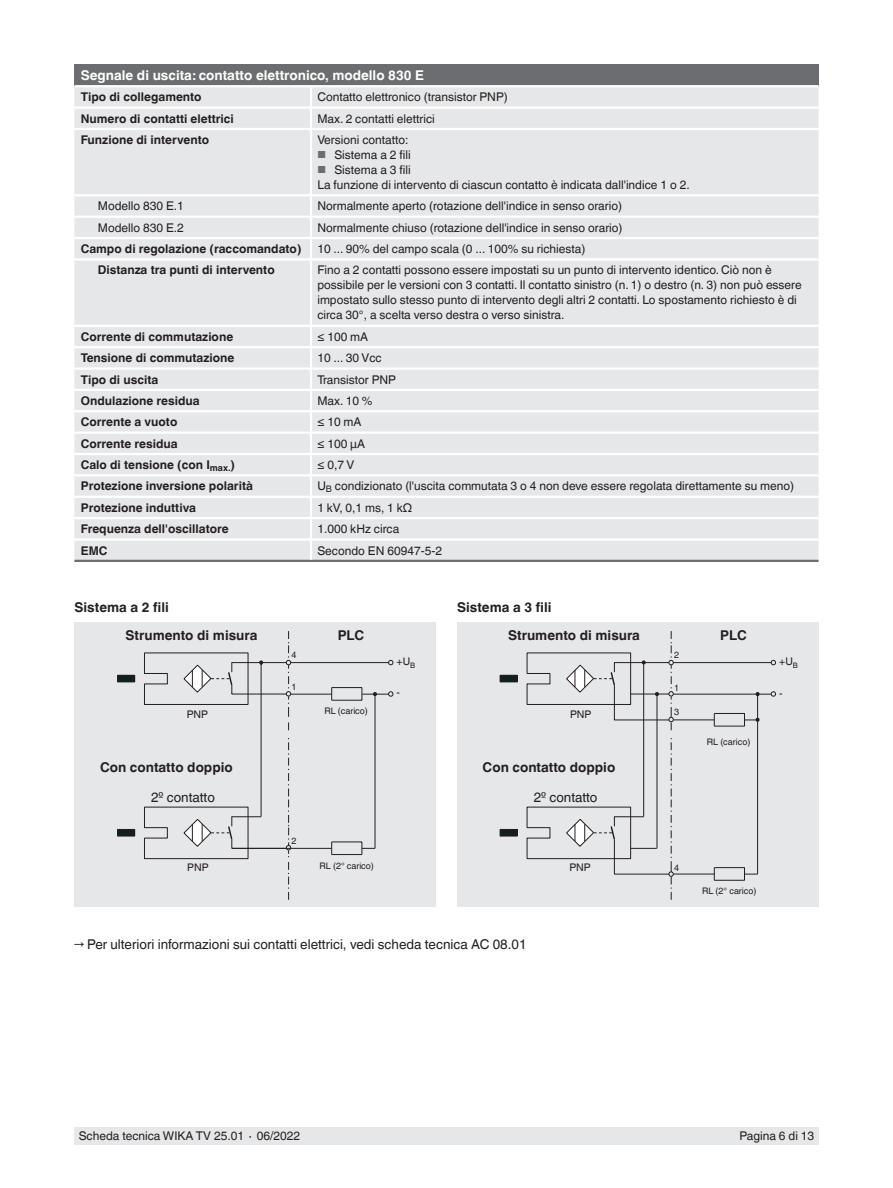
<style>
.page{position:relative;width:893px;height:1188px;background:#fff}
.page>*{position:absolute;margin:0;border:0;box-sizing:border-box;transform-origin:0 0}
.t1{font:700 13.5px "Helvetica World";color:#231f20}
.t2{font:13.5px "Helvetica World";color:#231f20}
.t3{font:700 13.5px "Helvetica World";color:#fff}
.t4{font:12px/15px "Helvetica World";color:#231f20}
.t5{font:700 12px "Helvetica World";color:#231f20}
.t6{font:10.5px "Helvetica World";color:#231f20}
.t7{font:9px "Helvetica World";color:#231f20}
.s1{font-size:10.2px;color:#6c6d70}
</style>
<div class="page">
<div style="left:74px;top:1128px;width:745px;height:17px;background:#e6e7e9"></div>
<div style="left:74px;top:64px;width:745px;height:22px;background:#6c6d70"></div>
<div style="left:74px;top:87px;width:745px;height:473px;background:#e6e7e9"></div>
<hr style="left:310px;top:196px;width:2px;height:20px;background:#fff">
<hr style="left:74px;top:106px;width:237px;height:3px;background:#fff">
<hr style="left:311px;top:106px;width:508px;height:3px;background:#fff">
<hr style="left:74px;top:560px;width:237px;height:2px;background:#6c6d70">
<hr style="left:311px;top:560px;width:508px;height:2px;background:#6c6d70">
<hr style="left:74px;top:128px;width:237px;height:2px;background:#fff">
<hr style="left:74px;top:194px;width:237px;height:2px;background:#fff">
<hr style="left:311px;top:128px;width:508px;height:2px;background:#fff">
<hr style="left:310px;top:130px;width:2px;height:64px;background:#fff">
<hr style="left:311px;top:194px;width:508px;height:2px;background:#fff">
<hr style="left:74px;top:85px;width:237px;height:2px;background:#fff">
<hr style="left:311px;top:85px;width:508px;height:2px;background:#fff">
<hr style="left:74px;top:538px;width:237px;height:3px;background:#fff">
<hr style="left:311px;top:538px;width:508px;height:3px;background:#fff">
<hr style="left:74px;top:367px;width:237px;height:3px;background:#fff">
<hr style="left:311px;top:367px;width:508px;height:3px;background:#fff">
<hr style="left:74px;top:389px;width:237px;height:2px;background:#fff">
<hr style="left:311px;top:389px;width:508px;height:2px;background:#fff">
<hr style="left:74px;top:410px;width:237px;height:2px;background:#fff">
<hr style="left:311px;top:410px;width:508px;height:2px;background:#fff">
<hr style="left:74px;top:432px;width:237px;height:2px;background:#fff">
<hr style="left:311px;top:432px;width:508px;height:2px;background:#fff">
<hr style="left:74px;top:453px;width:237px;height:2px;background:#fff">
<hr style="left:311px;top:453px;width:508px;height:2px;background:#fff">
<hr style="left:74px;top:474px;width:237px;height:3px;background:#fff">
<hr style="left:311px;top:474px;width:508px;height:3px;background:#fff">
<hr style="left:74px;top:496px;width:237px;height:2px;background:#fff">
<hr style="left:311px;top:496px;width:508px;height:2px;background:#fff">
<hr style="left:74px;top:517px;width:237px;height:2px;background:#fff">
<hr style="left:311px;top:517px;width:508px;height:2px;background:#fff">
<hr style="left:74px;top:216px;width:237px;height:2px;background:#fff">
<hr style="left:74px;top:237px;width:237px;height:2px;background:#fff">
<hr style="left:74px;top:258px;width:237px;height:3px;background:#fff">
<hr style="left:74px;top:325px;width:237px;height:2px;background:#fff">
<hr style="left:74px;top:346px;width:237px;height:2px;background:#fff">
<svg style="left:310px;top:87px;width:2px;height:41px"></svg>
<svg style="left:310px;top:218px;width:2px;height:40px"></svg>
<hr style="left:310px;top:261px;width:2px;height:64px;background:#fff">
<svg style="left:310px;top:327px;width:2px;height:83px"></svg>
<hr style="left:310px;top:412px;width:2px;height:20px;background:#fff">
<svg style="left:310px;top:434px;width:2px;height:126px"></svg>
<hr style="left:311px;top:216px;width:508px;height:2px;background:#fff">
<hr style="left:311px;top:237px;width:508px;height:2px;background:#fff">
<hr style="left:311px;top:258px;width:508px;height:3px;background:#fff">
<hr style="left:311px;top:325px;width:508px;height:2px;background:#fff">
<hr style="left:311px;top:346px;width:508px;height:2px;background:#fff">
<div style="left:75px;top:622px;width:361px;height:284px;background:#e6e7e9"></div>
<div style="left:457px;top:622px;width:362px;height:284px;background:#e6e7e9"></div>
<div style="left:117px;top:675px;width:18px;height:7px;background:#131e1f"></div>
<div style="left:117px;top:675px;width:18px;height:7px;border:1px solid #231f20"></div>
<div style="left:117px;top:829px;width:18px;height:7px;background:#131e1f"></div>
<div style="left:117px;top:829px;width:18px;height:7px;border:1px solid #231f20"></div>
<svg style="left:144px;top:631px;width:249px;height:269px"></svg>
<div style="left:500px;top:675px;width:17px;height:7px;background:#131e1f"></div>
<div style="left:500px;top:675px;width:17px;height:7px;border:1px solid #231f20"></div>
<div style="left:500px;top:829px;width:17px;height:7px;background:#131e1f"></div>
<div style="left:500px;top:829px;width:17px;height:7px;border:1px solid #231f20"></div>
<svg style="left:526px;top:631px;width:250px;height:269px"></svg>
<p class="t3" style="left:81px;top:67px;width:345px">Segnale di uscita: contatto elettronico, modello 830 E</p>
<p class="t5" style="left:81px;top:90px;width:122px">Tipo di collegamento</p>
<p class="t4" style="left:317px;top:90px;width:192px">Contatto elettronico (transistor PNP)</p>
<p class="t5" style="left:81px;top:111px;width:155px">Numero di contatti elettrici</p>
<p class="t4" style="left:317px;top:111px;width:119px">Max. 2 contatti elettrici</p>
<p class="t5" style="left:81px;top:133px;width:130px">Funzione di intervento</p>
<p class="t4" style="left:317px;top:132px;width:93px">Versioni contatto:</p>
<p class="t4" style="left:317px;top:147px;width:95px"><span class="s1">■</span> Sistema a 2 fili</p>
<p class="t4" style="left:317px;top:162px;width:374px"><span class="s1">■</span> Sistema a 3 fili<br>La funzione di intervento di ciascun contatto è indicata dall'indice 1 o 2.</p>
<p class="t4" style="left:98px;top:199px;width:88px">Modello 830 E.1</p>
<p class="t4" style="left:317px;top:199px;width:306px">Normalmente aperto (rotazione dell'indice in senso orario)</p>
<p class="t4" style="left:98px;top:220px;width:88px">Modello 830 E.2</p>
<p class="t4" style="left:317px;top:220px;width:307px">Normalmente chiuso (rotazione dell'indice in senso orario)</p>
<p class="t5" style="left:81px;top:242px;width:222px">Campo di regolazione (raccomandato)</p>
<p class="t4" style="left:317px;top:241px;width:269px">10 ... 90% del campo scala (0 ... 100% su richiesta)</p>
<p class="t5" style="left:98px;top:263px;width:178px">Distanza tra punti di intervento</p>
<p class="t4" style="left:317px;top:263px;width:486px">Fino a 2 contatti possono essere impostati su un punto di intervento identico. Ciò non è possibile per le versioni con 3 contatti. Il contatto sinistro (n. 1) o destro (n. 3) non può essere impostato sullo stesso punto di intervento degli altri 2 contatti. Lo spostamento richiesto è di circa 30°, a scelta verso destra o verso sinistra.</p>
<p class="t5" style="left:81px;top:330px;width:154px">Corrente di commutazione</p>
<p class="t4" style="left:317px;top:329px;width:52px">≤ 100 mA</p>
<p class="t5" style="left:81px;top:351px;width:155px">Tensione di commutazione</p>
<p class="t4" style="left:317px;top:351px;width:66px">10 ... 30 Vcc</p>
<p class="t5" style="left:81px;top:372px;width:79px">Tipo di uscita</p>
<p class="t4" style="left:317px;top:372px;width:80px">Transistor PNP</p>
<p class="t5" style="left:81px;top:394px;width:120px">Ondulazione residua</p>
<p class="t4" style="left:317px;top:393px;width:57px">Max. 10 %</p>
<p class="t5" style="left:81px;top:415px;width:98px">Corrente a vuoto</p>
<p class="t4" style="left:317px;top:415px;width:46px">≤ 10 mA</p>
<p class="t5" style="left:81px;top:437px;width:98px">Corrente residua</p>
<p class="t4" style="left:317px;top:436px;width:49px">≤ 100 µA</p>
<p class="t5" style="left:81px;top:458px;width:156px">Calo di tensione (con I<sub>max.</sub>)</p>
<p class="t4" style="left:317px;top:457px;width:38px">≤ 0,7 V</p>
<p class="t5" style="left:81px;top:479px;width:174px">Protezione inversione polarità</p>
<p class="t4" style="left:317px;top:479px;width:478px">U<sub>B</sub> condizionato (l'uscita commutata 3 o 4 non deve essere regolata direttamente su meno)</p>
<p class="t5" style="left:81px;top:501px;width:117px">Protezione induttiva</p>
<p class="t4" style="left:317px;top:500px;width:96px">1 kV, 0,1 ms, 1 kΩ</p>
<p class="t5" style="left:81px;top:522px;width:149px">Frequenza dell'oscillatore</p>
<p class="t4" style="left:317px;top:521px;width:83px">1.000 kHz circa</p>
<p class="t5" style="left:81px;top:543px;width:28px">EMC</p>
<p class="t4" style="left:317px;top:543px;width:126px">Secondo EN 60947-5-2</p>
<p class="t1" style="left:75px;top:599px;width:96px">Sistema a 2 fili</p>
<p class="t1" style="left:457px;top:599px;width:96px">Sistema a 3 fili</p>
<p class="t1" style="left:126px;top:628px;width:133px">Strumento di misura</p>
<p class="t1" style="left:338px;top:628px;width:28px">PLC</p>
<p class="t1" style="left:508px;top:628px;width:133px">Strumento di misura</p>
<p class="t1" style="left:720px;top:628px;width:28px">PLC</p>
<p class="t6" style="left:397px;top:655px;width:20px">+U<sub>B</sub></p>
<p class="t6" style="left:397px;top:687px;width:5px">-</p>
<p class="t7" style="left:291px;top:650px;width:7px">4</p>
<p class="t7" style="left:291px;top:682px;width:7px">1</p>
<p class="t7" style="left:674px;top:650px;width:7px">2</p>
<p class="t7" style="left:674px;top:683px;width:7px">1</p>
<p class="t7" style="left:674px;top:707px;width:7px">3</p>
<p class="t7" style="left:324px;top:705px;width:45px">RL (carico)</p>
<p class="t6" style="left:187px;top:708px;width:23px">PNP</p>
<p class="t6" style="left:570px;top:708px;width:23px">PNP</p>
<p class="t1" style="left:100px;top:760px;width:134px">Con contatto doppio</p>
<p class="t2" style="left:151px;top:790px;width:65px">2º contatto</p>
<p class="t6" style="left:187px;top:861px;width:23px">PNP</p>
<p class="t7" style="left:291px;top:836px;width:7px">2</p>
<p class="t7" style="left:319px;top:861px;width:56px">RL (2° carico)</p>
<p class="t1" style="left:483px;top:760px;width:134px">Con contatto doppio</p>
<p class="t2" style="left:534px;top:790px;width:65px">2º contatto</p>
<p class="t6" style="left:569px;top:861px;width:23px">PNP</p>
<p class="t2" style="left:74px;top:936px;width:454px">→ Per ulteriori informazioni sui contatti elettrici, vedi scheda tecnica AC 08.01</p>
<p class="t7" style="left:707px;top:737px;width:45px">RL (carico)</p>
<p class="t7" style="left:674px;top:863px;width:7px">4</p>
<p class="t7" style="left:702px;top:886px;width:56px">RL (2° carico)</p>
<p class="t6" style="left:779px;top:655px;width:20px">+U<sub>B</sub></p>
<p class="t6" style="left:779px;top:687px;width:5px">-</p>
<p class="t4" style="left:79px;top:1129px;width:223px">Scheda tecnica WIKA TV 25.01 ∙ 06/2022</p>
<p class="t4" style="left:740px;top:1129px;width:76px">Pagina 6 di 13</p>
</div>
